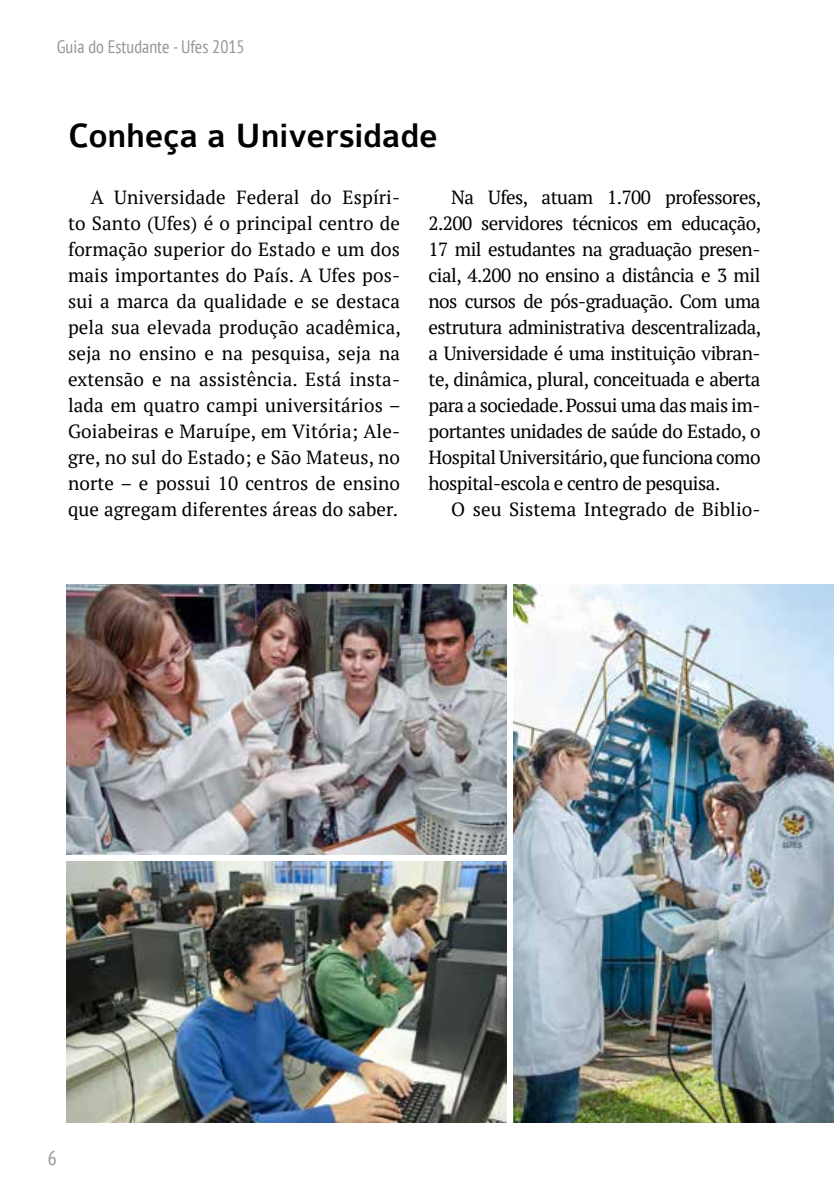
<style>
.page{position:relative;width:840px;height:1191px;background:#fff}
.page>*{position:absolute;margin:0;border:0;box-sizing:border-box;transform-origin:0 0}
.t1{font:500 36px "Colaborate";letter-spacing:-.01em;color:#000}
.t2{font:condensed 20px "PT Sans";color:#939598}
.t3{font:19px/26px "PT Serif";letter-spacing:.005em;color:#000;text-align:justify}
.t4{font:condensed 18px "PT Sans";color:#939598}
</style>
<div class="page">
<img style="left:513px;top:584px;width:319px;height:539px">
<img style="left:67px;top:584px;width:439px;height:270px">
<img style="left:67px;top:861px;width:439px;height:262px">
<p class="t4" style="left:57px;top:35px;width:189px">Guia do Estudante - Ufes 2015</p>
<h1 class="t1" style="left:68px;top:117px;width:371px">Conheça a Universidade</h1>
<p class="t3" style="left:428px;top:184px;width:334px;text-indent:23px">Na Ufes, atuam 1.700 professores, 2.200 servidores técnicos em educação, 17 mil estudantes na graduação presen&shy;cial, 4.200 no ensino a distância e 3 mil nos cursos de pós-graduação. Com uma estrutura administrativa descentralizada, a Universidade é uma instituição vibran&shy;te, dinâmica, plural, conceituada e aberta para a sociedade. Possui uma das mais im&shy;portantes unidades de saúde do Estado, o Hospital Universitário, que funciona como hospital-escola e centro de pesquisa.</p>
<p class="t3" style="left:451px;top:496px;width:311px">O seu Sistema Integrado de Biblio-</p>
<p class="t3" style="left:68px;top:184px;width:334px;text-indent:23px">A Universidade Federal do Espíri&shy;to Santo (Ufes) é o principal centro de formação superior do Estado e um dos mais importantes do País. A Ufes pos&shy;sui a marca da qualidade e se destaca pela sua elevada produção acadêmica, seja no ensino e na pesquisa, seja na extensão e na assistência. Está insta&shy;lada em quatro campi universitários – Goiabeiras e Maruípe, em Vitória; Ale&shy;gre, no sul do Estado; e São Mateus, no norte – e possui 10 centros de ensino que agregam diferentes áreas do saber.</p>
<p class="t2" style="left:48px;top:1145px;width:10px">6</p>
</div>
